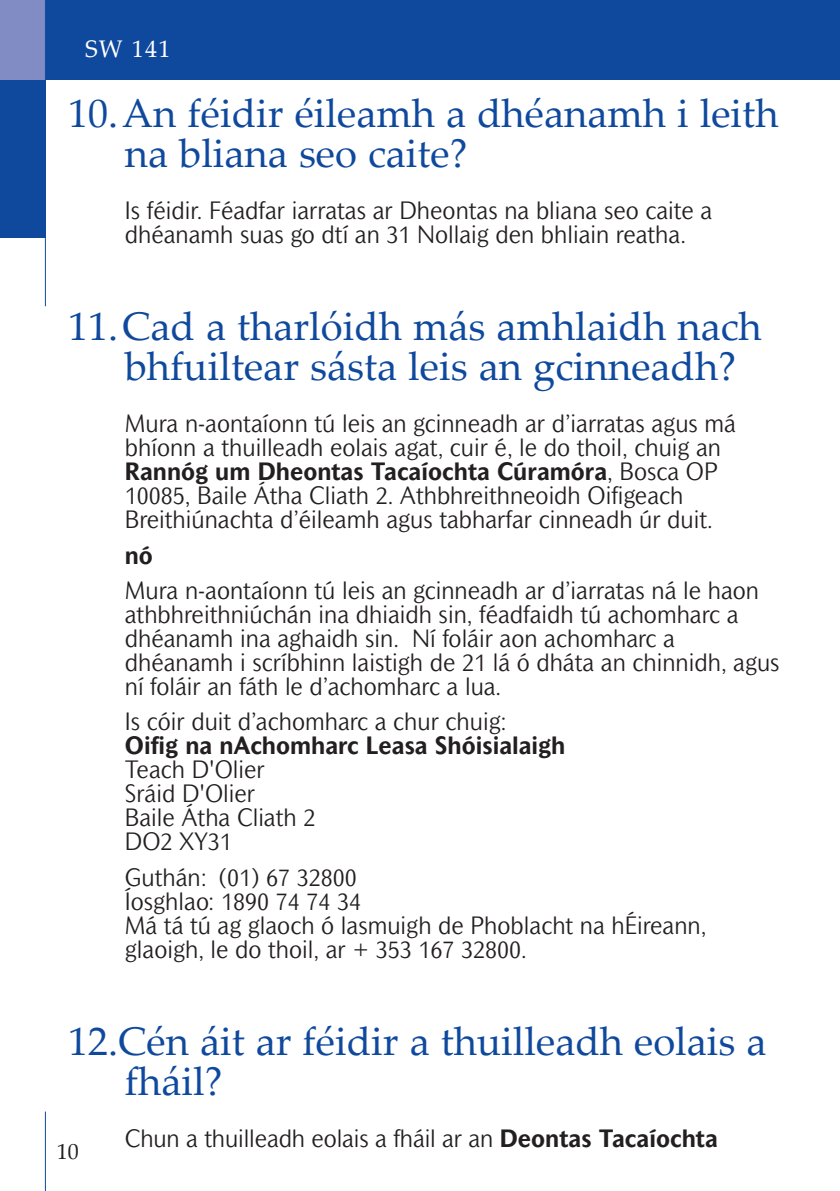
<style>
.page{position:relative;width:840px;height:1191px;background:#fff}
.page>*{position:absolute;margin:0;border:0;box-sizing:border-box;transform-origin:0 0}
.t1{font:40px/40px "Palatino Linotype";color:#0f499d}
.t2{font:300 24px/24px "Mahsuri Sans";color:#231f20}
.t3{font:700 24px "Mahsuri Sans";color:#231f20}
.t4{font:24px "Palatino Linotype";color:#fff}
.t5{font:22px "Palatino Linotype";color:#231f20}
.s1{font-weight:700}
</style>
<div class="page">
<div style="left:45px;top:0;width:794px;height:79px;background:#0f499d"></div>
<div style="left:0;top:79px;width:45px;height:159px;background:#0f499d"></div>
<hr style="left:45px;top:1111px;width:1px;height:80px;background:#0f499d">
<div style="left:0;top:0;width:45px;height:79px;background:#828cc4"></div>
<hr style="left:45px;top:0;width:1px;height:306px;background:#0f499d">
<p class="t4" style="left:85px;top:32px;width:87px">SW 141</p>
<h1 class="t1" style="left:125px;top:92px;width:655px;text-indent:-57px">10.An féidir éileamh a dhéanamh i leith na bliana seo caite?</h1>
<p class="t2" style="left:125px;top:200px;width:588px">Is féidir. Féadfar iarratas ar Dheontas na bliana seo caite a dhéanamh suas go dtí an 31 Nollaig den bhliain reatha.</p>
<h1 class="t1" style="left:125px;top:305px;width:638px;text-indent:-57px">11.Cad a tharlóidh más amhlaidh nach bhfuiltear sásta leis an gcinneadh?</h1>
<p class="t2" style="left:125px;top:413px;width:612px">Mura n-aontaíonn tú leis an gcinneadh ar d’iarratas agus má bhíonn a thuilleadh eolais agat, cuir é, le do thoil, chuig an <span class="s1">Rannóg um Dheontas Tacaíochta Cúramóra</span>, Bosca OP 10085, Baile Átha Cliath 2. Athbhreithneoidh Oifigeach Breithiúnachta d’éileamh agus tabharfar cinneadh úr duit.</p>
<p class="t3" style="left:125px;top:546px;width:30px">nó</p>
<p class="t2" style="left:125px;top:580px;width:656px">Mura n-aontaíonn tú leis an gcinneadh ar d’iarratas ná le haon athbhreithniúchán ina dhiaidh sin, féadfaidh tú achomharc a dhéanamh ina aghaidh sin. Ní foláir aon achomharc a dhéanamh i scríbhinn laistigh de 21 lá ó dháta an chinnidh, agus ní foláir an fáth le d’achomharc a lua.</p>
<p class="t2" style="left:125px;top:711px;width:383px">Is cóir duit d’achomharc a chur chuig:</p>
<p class="t3" style="left:125px;top:737px;width:442px">Oifig na nAchomharc Leasa Shóisialaigh</p>
<p class="t2" style="left:125px;top:759px;width:192px">Teach D'Olier<br>Sráid D'Olier<br>Baile Átha Cliath 2<br>DO2 XY31</p>
<p class="t2" style="left:125px;top:867px;width:582px">Guthán: (01) 67 32800<br>Íosghlao: 1890 74 74 34<br>Má tá tú ag glaoch ó lasmuigh de Phoblacht na hÉireann, glaoigh, le do thoil, ar + 353 167 32800.</p>
<h1 class="t1" style="left:125px;top:1019px;width:643px;text-indent:-57px">12.Cén áit ar féidir a thuilleadh eolais a fháil?</h1>
<p class="t2" style="left:125px;top:1128px;width:594px">Chun a thuilleadh eolais a fháil ar an <span class="s1">Deontas Tacaíochta</span></p>
<p class="t5" style="left:57px;top:1136px;width:23px">10</p>
</div>
